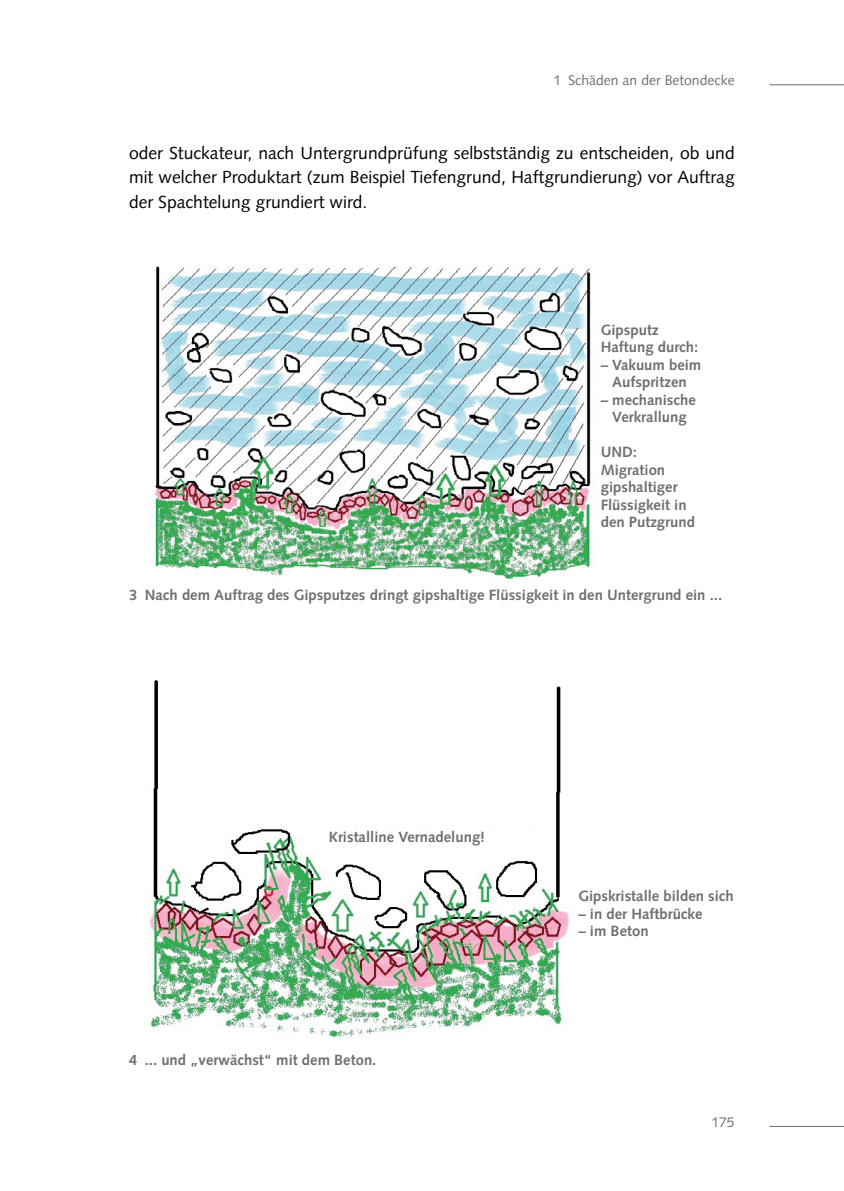
<style>
.page{position:relative;width:844px;height:1191px;background:#fff}
.page>*{position:absolute;margin:0;border:0;box-sizing:border-box;transform-origin:0 0}
.t1{font:17.5px/24.5px "Syntax";color:#000;text-align:justify}
.t2{font:700 14.88px/17.5px "Syntax";color:#706f6f}
.t3{font:14px "Syntax";color:#706f6f}
</style>
<div class="page">
<hr style="left:769px;top:84px;width:74px;height:1px;background:#706f6f">
<hr style="left:769px;top:1126px;width:74px;height:1px;background:#706f6f">
<img style="left:149px;top:680px;width:420px;height:359px">
<img style="left:154px;top:266px;width:441px;height:314px">
<div style="left:329px;top:830px;width:210px;height:29px;background:#fff"></div>
<p class="t3" style="left:553px;top:72px;width:183px">1 Schäden an der Betondecke</p>
<p class="t1" style="left:129px;top:140px;width:607px">oder Stuckateur, nach Untergrundprüfung selbstständig zu entscheiden, ob und mit welcher Produktart (zum Beispiel Tiefengrund, Haftgrundierung) vor Auftrag der Spachtelung grundiert wird.</p>
<p class="t2" style="left:600px;top:321px;width:99px">Gipsputz<br>Haftung durch:</p>
<p class="t2" style="left:600px;top:356px;width:102px;text-align:center">– Vakuum beim<br>Aufspritzen</p>
<p class="t2" style="left:600px;top:391px;width:97px;text-align:center">– mechanische<br>Verkrallung</p>
<p class="t2" style="left:600px;top:444px;width:96px">UND:<br>Migration gipshaltiger<br>Flüssigkeit in den Putzgrund</p>
<p class="t2" style="left:129px;top:586px;width:594px">3 Nach dem Auftrag des Gipsputzes dringt gipshaltige Flüssigkeit in den Untergrund ein ...</p>
<p class="t2" style="left:329px;top:828px;width:158px">Kristalline Vernadelung!</p>
<p class="t2" style="left:129px;top:1051px;width:249px">4 ... und „verwächst“ mit dem Beton.</p>
<p class="t2" style="left:578px;top:887px;width:157px">Gipskristalle bilden sich</p>
<p class="t2" style="left:578px;top:904px;width:125px">– in der Haftbrücke</p>
<p class="t2" style="left:578px;top:922px;width:72px">– im Beton</p>
<p class="t3" style="left:711px;top:1113px;width:25px">175</p>
</div>
